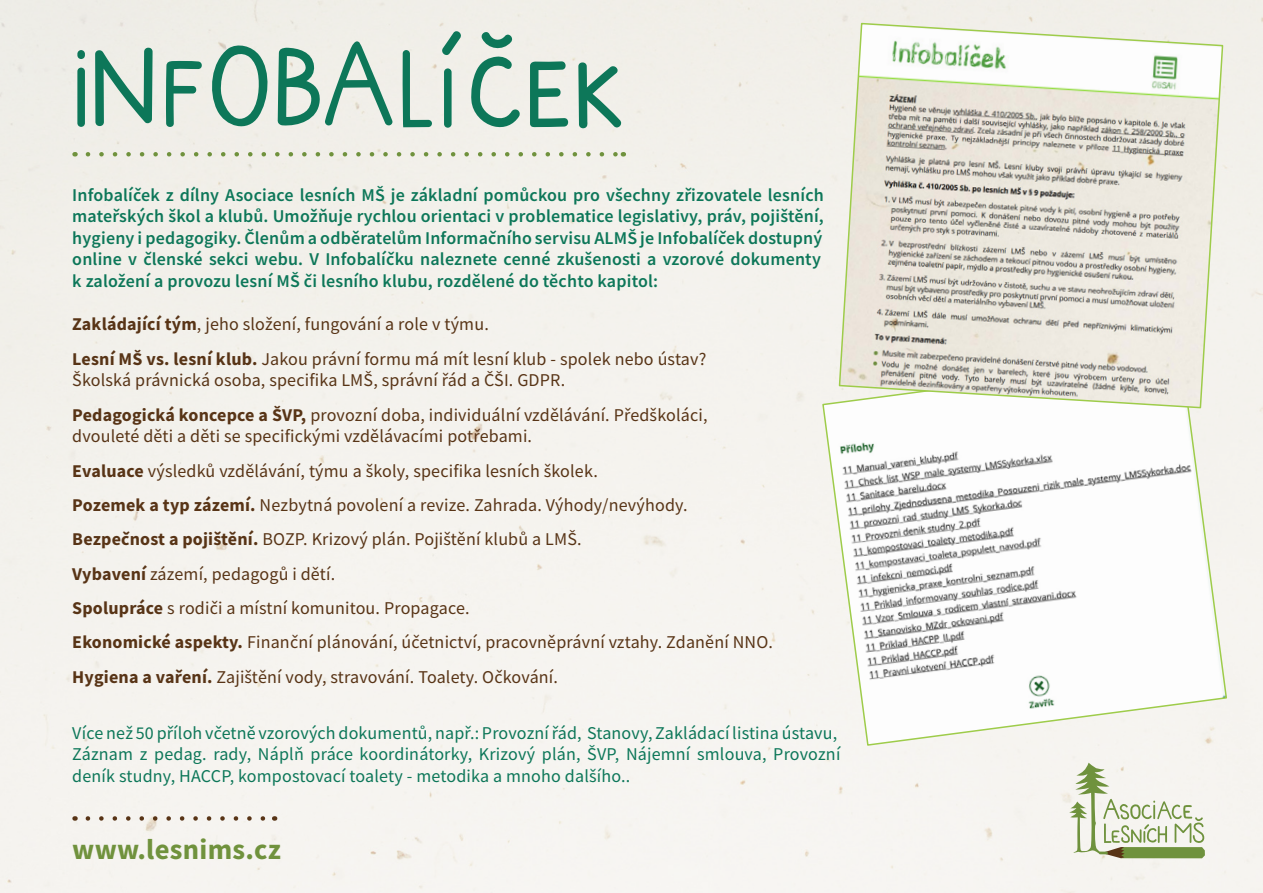
<style>
.page{position:relative;width:1263px;height:893px;background:#f4f2ee}
.page>*{position:absolute;margin:0;border:0;box-sizing:border-box;transform-origin:0 0}
.t1{font:102px "ALMS Hand CE Regular";color:#0d7759}
.t2{font:700 28.65px "Source Sans Pro";letter-spacing:.01em;color:#70923d}
.t3{font:18px/21.6px "Source Sans Pro";letter-spacing:.01em;color:#583416}
.t4{font:600 18px/21.6px "Source Sans Pro";letter-spacing:.01em;color:#0d7759}
.t5{font:18px/21.6px "Source Sans Pro";letter-spacing:.01em;color:#0d7759}
.s1{font-weight:700}
</style>
<div class="page">
<svg style="left:1069px;top:763px;width:136px;height:95px"></svg>
<svg style="left:88px;top:152px;width:528px;height:5px;background:#d3d9c1"></svg>
<svg style="left:88px;top:816px;width:179px;height:5px"></svg>
<svg style="left:821px;top:356px;width:407px;height:391px"></svg>
<svg style="left:838px;top:22px;width:386px;height:387px;background:#dedcd1"></svg>
<p class="t1" style="left:72px;top:10px;width:555px">INFOBALÍČEK</p>
<p class="t4" style="left:72px;top:184px;width:753px">Infobalíček z dílny Asociace lesních MŠ je základní pomůckou pro všechny zřizovatele lesních mateřských škol a klubů. Umožňuje rychlou orientaci v problematice legislativy, práv, pojištění, hygieny i pedagogiky. Členům a odběratelům Informačního servisu ALMŠ je Infobalíček dostupný online v členské sekci webu. V Infobalíčku naleznete cenné zkušenosti a vzorové dokumenty k založení a provozu lesní MŠ či lesního klubu, rozdělené do těchto kapitol:</p>
<p class="t3" style="left:72px;top:313px;width:418px"><span class="s1">Zakládající tým</span>, jeho složení, fungování a role v týmu.</p>
<p class="t3" style="left:72px;top:348px;width:636px"><span class="s1">Lesní MŠ vs. lesní klub.</span> Jakou právní formu má mít lesní klub - spolek nebo ústav?<br>Školská právnická osoba, specifika LMŠ, správní řád a ČŠI. GDPR.</p>
<p class="t3" style="left:72px;top:404px;width:637px"><span class="s1">Pedagogická koncepce a ŠVP,</span> provozní doba, individuální vzdělávání. Předškoláci, dvouleté děti a děti se specifickými vzdělávacími potřebami.</p>
<p class="t3" style="left:72px;top:460px;width:527px"><span class="s1">Evaluace</span> výsledků vzdělávání, týmu a školy, specifika lesních školek.</p>
<p class="t3" style="left:72px;top:494px;width:617px"><span class="s1">Pozemek a typ zázemí.</span> Nezbytná povolení a revize. Zahrada. Výhody/nevýhody.</p>
<p class="t3" style="left:72px;top:528px;width:511px"><span class="s1">Bezpečnost a pojištění.</span> BOZP. Krizový plán. Pojištění klubů a LMŠ.</p>
<p class="t3" style="left:72px;top:563px;width:264px"><span class="s1">Vybavení</span> zázemí, pedagogů i dětí.</p>
<p class="t3" style="left:72px;top:597px;width:399px"><span class="s1">Spolupráce</span> s rodiči a místní komunitou. Propagace.</p>
<p class="t3" style="left:72px;top:631px;width:702px"><span class="s1">Ekonomické aspekty.</span> Finanční plánování, účetnictví, pracovněprávní vztahy. Zdanění NNO.</p>
<p class="t3" style="left:72px;top:666px;width:487px"><span class="s1">Hygiena a vaření.</span> Zajištění vody, stravování. Toalety. Očkování.</p>
<p class="t5" style="left:72px;top:722px;width:770px">Více než 50 příloh včetně vzorových dokumentů, např.: Provozní řád, Stanovy, Zakládací listina ústavu,<br>Záznam z pedag. rady, Náplň práce koordinátorky, Krizový plán, ŠVP, Nájemní smlouva, Provozní deník studny, HACCP, kompostovací toalety - metodika a mnoho dalšího..</p>
<p class="t2" style="left:72px;top:830px;width:210px">www.lesnims.cz</p>
</div>
